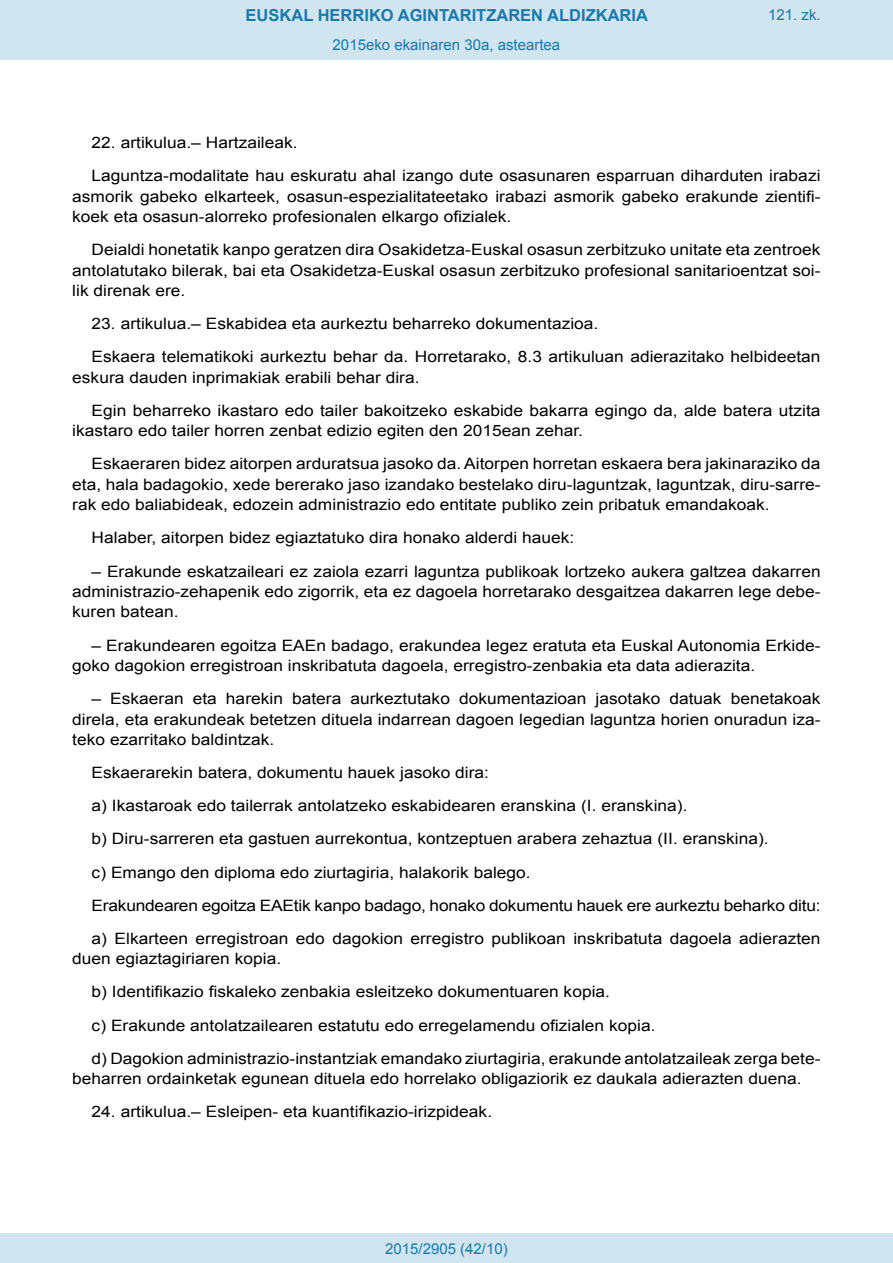
<style>
.page{position:relative;width:893px;height:1263px;background:#fff}
.page>*{position:absolute;margin:0;border:0;box-sizing:border-box;transform-origin:0 0}
.t1{font:700 16.5px "Arial";color:#1879ad}
.BOPVDetalle{font:15.6px/20.4px "Arial";color:#000;text-align:justify;scale:1.11 1}
.Paginacion_Centro{font:15px "Arial";color:#1879ad}
</style>
<div class="page">
<div style="left:0;top:0;width:893px;height:60px;background:#d0e5f0"></div>
<div style="left:0;top:1233px;width:893px;height:30px;background:#d0e5f0"></div>
<p class="t1" style="left:246px;top:4px;width:404px">EUSKAL HERRIKO AGINTARITZAREN ALDIZKARIA</p>
<p class="Paginacion_Centro" style="left:333px;top:35px;width:229px">2015eko ekainaren 30a, asteartea</p>
<p class="Paginacion_Centro" style="left:768px;top:5px;width:54px">121. zk.</p>
<p class="BOPVDetalle" style="left:92px;top:133px;width:187px">22. artikulua.– Hartzaileak.</p>
<p class="BOPVDetalle" style="left:72px;top:166px;width:676px;text-indent:19px">Laguntza-modalitate hau eskuratu ahal izango dute osasunaren esparruan diharduten irabazi asmorik gabeko elkarteek, osasun-espezialitateetako irabazi asmorik gabeko erakunde zientifi&shy;koek eta osasun-alorreko profesionalen elkargo ofizialek.</p>
<p class="BOPVDetalle" style="left:72px;top:240px;width:676px;text-indent:19px">Deialdi honetatik kanpo geratzen dira Osakidetza-Euskal osasun zerbitzuko unitate eta zentroek antolatutako bilerak, bai eta Osakidetza-Euskal osasun zerbitzuko profesional sanitarioentzat soi&shy;lik direnak ere.</p>
<p class="BOPVDetalle" style="left:92px;top:314px;width:458px">23. artikulua.– Eskabidea eta aurkeztu beharreko dokumentazioa.</p>
<p class="BOPVDetalle" style="left:72px;top:347px;width:676px;text-indent:19px">Eskaera telematikoki aurkeztu behar da. Horretarako, 8.3 artikuluan adierazitako helbideetan eskura dauden inprimakiak erabili behar dira.</p>
<p class="BOPVDetalle" style="left:72px;top:400px;width:676px;text-indent:19px">Egin beharreko ikastaro edo tailer bakoitzeko eskabide bakarra egingo da, alde batera utzita ikastaro edo tailer horren zenbat edizio egiten den 2015ean zehar.</p>
<p class="BOPVDetalle" style="left:72px;top:454px;width:676px;text-indent:19px">Eskaeraren bidez aitorpen arduratsua jasoko da. Aitorpen horretan eskaera bera jakinaraziko da eta, hala badagokio, xede bererako jaso izandako bestelako diru-laguntzak, laguntzak, diru-sarre&shy;rak edo baliabideak, edozein administrazio edo entitate publiko zein pribatuk emandakoak.</p>
<p class="BOPVDetalle" style="left:92px;top:528px;width:436px">Halaber, aitorpen bidez egiaztatuko dira honako alderdi hauek:</p>
<p class="BOPVDetalle" style="left:72px;top:561px;width:676px;text-indent:19px">– Erakunde eskatzaileari ez zaiola ezarri laguntza publikoak lortzeko aukera galtzea dakarren administrazio-zehapenik edo zigorrik, eta ez dagoela horretarako desgaitzea dakarren lege debe&shy;kuren batean.</p>
<p class="BOPVDetalle" style="left:72px;top:635px;width:676px;text-indent:19px">– Erakundearen egoitza EAEn badago, erakundea legez eratuta eta Euskal Autonomia Erkide&shy;goko dagokion erregistroan inskribatuta dagoela, erregistro-zenbakia eta data adierazita.</p>
<p class="BOPVDetalle" style="left:72px;top:689px;width:676px;text-indent:19px">– Eskaeran eta harekin batera aurkeztutako dokumentazioan jasotako datuak benetakoak direla, eta erakundeak betetzen dituela indarrean dagoen legedian laguntza horien onuradun iza&shy;teko ezarritako baldintzak.</p>
<p class="BOPVDetalle" style="left:92px;top:762px;width:360px">Eskaerarekin batera, dokumentu hauek jasoko dira:</p>
<p class="BOPVDetalle" style="left:92px;top:796px;width:538px">a) Ikastaroak edo tailerrak antolatzeko eskabidearen eranskina (I. eranskina).</p>
<p class="BOPVDetalle" style="left:92px;top:829px;width:611px">b) Diru-sarreren eta gastuen aurrekontua, kontzeptuen arabera zehaztua (II. eranskina).</p>
<p class="BOPVDetalle" style="left:92px;top:862px;width:397px">c) Emango den diploma edo ziurtagiria, halakorik balego.</p>
<p class="BOPVDetalle" style="left:92px;top:895px;width:658px">Erakundearen egoitza EAEtik kanpo badago, honako dokumentu hauek ere aurkeztu beharko ditu:</p>
<p class="BOPVDetalle" style="left:72px;top:928px;width:676px;text-indent:19px">a) Elkarteen erregistroan edo dagokion erregistro publikoan inskribatuta dagoela adierazten duen egiaztagiriaren kopia.</p>
<p class="BOPVDetalle" style="left:92px;top:982px;width:468px">b) Identifikazio fiskaleko zenbakia esleitzeko dokumentuaren kopia.</p>
<p class="BOPVDetalle" style="left:92px;top:1015px;width:509px">c) Erakunde antolatzailearen estatutu edo erregelamendu ofizialen kopia.</p>
<p class="BOPVDetalle" style="left:72px;top:1048px;width:676px;text-indent:19px">d) Dagokion administrazio-instantziak emandako ziurtagiria, erakunde antolatzaileak zerga bete&shy;beharren ordainketak egunean dituela edo horrelako obligaziorik ez daukala adierazten duena.</p>
<p class="BOPVDetalle" style="left:92px;top:1102px;width:362px">24. artikulua.– Esleipen- eta kuantifikazio-irizpideak.</p>
<p class="Paginacion_Centro" style="left:385px;top:1238px;width:124px">2015/2905 (42/10)</p>
</div>
